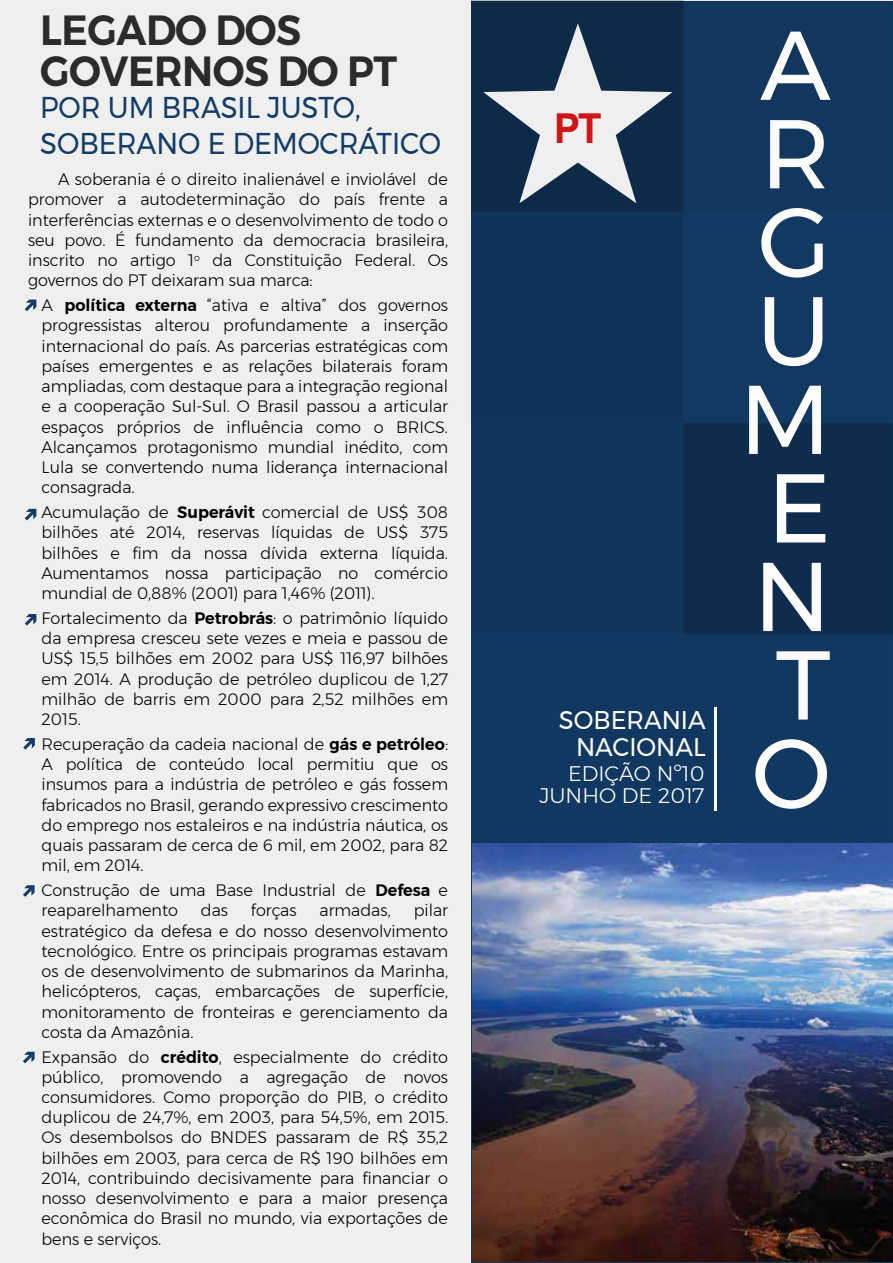
<style>
.page{position:relative;width:893px;height:1263px;background:#fff}
.page>*{position:absolute;margin:0;border:0;box-sizing:border-box;transform-origin:0 0}
.t1{font:97.5px/88.5px "Montserrat";color:#fdfcfb;text-align:center}
.t2{font:600 42px/41px "Montserrat";letter-spacing:-.01em;color:#2b2b2b;scale:.94 1}
.t3{font:700 41.25px "Arial";color:#cf1417;scale:.95 1}
.t4{font:30px/36px "Montserrat";color:#133c66;scale:.91 1}
.t5{font:25.5px/27px "Montserrat";color:#fff;text-align:right;scale:.95 1}
.t6{font:300 21px/21.9px "Montserrat";color:#fff;text-align:right}
.t7{font:300 16.5px/20.2px "Montserrat";color:#000;text-align:justify}
.s1{font-weight:600}
</style>
<div class="page">
<svg style="left:471px;top:2px;width:422px;height:1261px;background:#10355b"></svg>
<hr style="left:714px;top:707px;width:2px;height:103px;background:#fff">
<svg style="left:25px;top:300px;width:11px;height:11px"></svg>
<svg style="left:25px;top:509px;width:11px;height:11px"></svg>
<svg style="left:23px;top:738px;width:12px;height:12px"></svg>
<svg style="left:23px;top:885px;width:12px;height:12px"></svg>
<svg style="left:23px;top:1052px;width:12px;height:11px"></svg>
<svg style="left:25px;top:614px;width:11px;height:12px"></svg>
<svg style="left:483px;top:23px;width:189px;height:180px"></svg>
<img style="left:472px;top:843px;width:421px;height:418px">
<h2 class="t2" style="left:40px;top:9px;width:381px">LEGADO DOS<br>GOVERNOS DO PT</h2>
<h3 class="t4" style="left:40px;top:89px;width:442px">POR UM BRASIL JUSTO,<br>SOBERANO E DEMOCRÁTICO</h3>
<p class="t7" style="left:28px;top:169px;width:422px;text-indent:30px">A soberania é o direito inalienável e inviolável de promover a autodeterminação do país frente a interferências externas e o desenvolvimento de todo o seu povo. É fundamento da democracia brasileira, inscrito no artigo 1<sup>o</sup> da Constituição Federal. Os governos do PT deixaram sua marca:</p>
<p class="t7" style="left:41px;top:295px;width:408px">A <span class="s1">política externa</span> “ativa e altiva” dos governos progressistas alterou profundamente a inserção internacional do país. As parcerias estratégicas com países emergentes e as relações bilaterais foram ampliadas, com destaque para a integração regional e a cooperação Sul-Sul. O Brasil passou a articular espaços próprios de influência como o BRICS.<br>Alcançamos protagonismo mundial inédito, com Lula se convertendo numa liderança internacional consagrada.</p>
<p class="t7" style="left:41px;top:502px;width:408px">Acumulação de <span class="s1">Superávit</span> comercial de US$ 308 bilhões até 2014, reservas líquidas de US$ 375 bilhões e fim da nossa dívida externa líquida.<br>Aumentamos nossa participação no comércio mundial de 0,88% (2001) para 1,46% (2011).</p>
<p class="t7" style="left:41px;top:608px;width:408px">Fortalecimento da <span class="s1">Petrobrás</span>: o patrimônio líquido da empresa cresceu sete vezes e meia e passou de US$ 15,5 bilhões em 2002 para US$ 116,97 bilhões em 2014. A produção de petróleo duplicou de 1,27 milhão de barris em 2000 para 2,52 milhões em 2015.</p>
<p class="t7" style="left:41px;top:733px;width:408px">Recuperação da cadeia nacional de <span class="s1">gás e petróleo</span>:<br>A política de conteúdo local permitiu que os insumos para a indústria de petróleo e gás fossem fabricados no Brasil, gerando expressivo crescimento do emprego nos estaleiros e na indústria náutica, os quais passaram de cerca de 6 mil, em 2002, para 82 mil, em 2014.</p>
<p class="t7" style="left:41px;top:880px;width:408px">Construção de uma Base Industrial de <span class="s1">Defesa</span> e reaparelhamento</p>
<p class="t7" style="left:201px;top:900px;width:29px">das</p>
<p class="t7" style="left:251px;top:900px;width:47px">forças</p>
<p class="t7" style="left:319px;top:900px;width:73px">armadas,</p>
<p class="t7" style="left:41px;top:900px;width:408px;text-indent:372px">pilar estratégico da defesa e do nosso desenvolvimento tecnológico. Entre os principais programas estavam os de desenvolvimento de submarinos da Marinha, helicópteros, caças, embarcações de superfície, monitoramento de fronteiras e gerenciamento da costa da Amazônia.</p>
<p class="t7" style="left:41px;top:1046px;width:408px">Expansão do <span class="s1">crédito</span>, especialmente do crédito público, promovendo a agregação de novos consumidores. Como proporção do PIB, o crédito duplicou de 24,7%, em 2003, para 54,5%, em 2015.<br>Os desembolsos do BNDES passaram de R$ 35,2 bilhões em 2003, para cerca de R$ 190 bilhões em 2014, contribuindo decisivamente para financiar o nosso desenvolvimento e para a maior presença econômica do Brasil no mundo, via exportações de bens e serviços.</p>
<h3 class="t3" style="left:554px;top:99px;width:51px">PT</h3>
<h3 class="t5" style="left:559px;top:706px;width:156px">SOBERANIA<br>NACIONAL</h3>
<p class="t6" style="left:539px;top:762px;width:166px">EDIÇÃO Nº10<br>JUNHO DE 2017</p>
<h1 class="t1" style="left:739px;top:20px;width:93px">A<br>R<br>G<br>U<br>M<br>E<br>N<br>T<br>O</h1>
</div>
